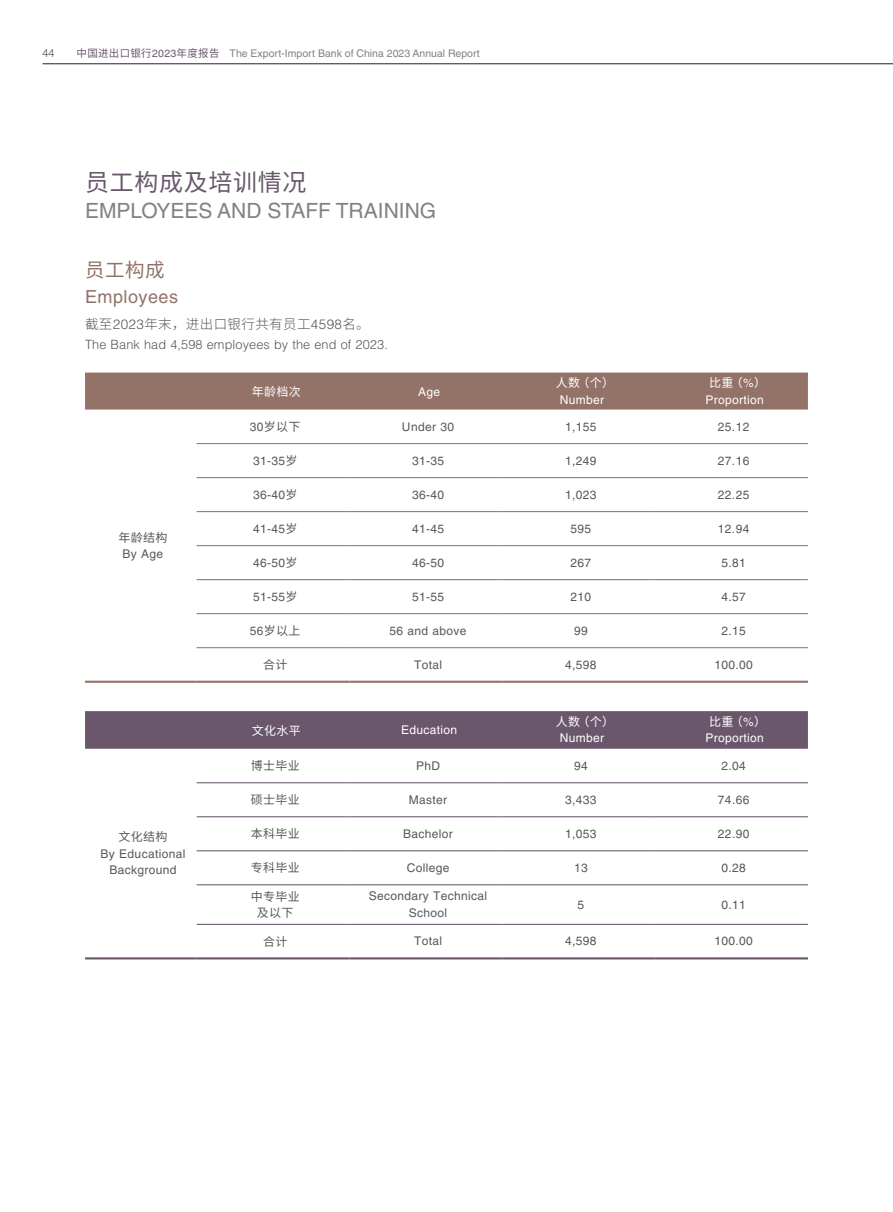
<style>
.page{position:relative;width:893px;height:1212px;background:#fff}
.page>*{position:absolute;margin:0;border:0;box-sizing:border-box;transform-origin:0 0}
.t1{font:24px "Source Han Sans CN";letter-spacing:.03em;color:#6a576c}
.t2{font:21px "Helvetica LT Std";color:#808285}
.t3{font:19.5px "Source Han Sans CN";color:#937268}
.t4{font:18px "Helvetica LT Std";letter-spacing:.03em;color:#937268}
.t5{font:300 13.5px "Source Han Sans CN";letter-spacing:.03em;color:#57585a}
.t6{font:300 12.75px "Helvetica LT Std";letter-spacing:.01em;color:#57585a}
.t7{font:12px/16.5px "Helvetica LT Std";letter-spacing:.03em;color:#57585a;text-align:center}
.t8{font:12px/16.5px "Source Han Sans CN";letter-spacing:.03em;color:#57585a;text-align:center}
.t9{font:12px "Helvetica LT Std";letter-spacing:.03em;color:#fff}
.t10{font:12px "Source Han Sans CN";letter-spacing:.03em;color:#fff}
.t11{font:300 12px "Myriad Pro";color:#231f20}
.t12{font:10.5px "Helvetica LT Std";color:#808285}
.s1{font-family:"Source Han Sans CN";color:#6a576c}
.s2{color:#6a576c}
.s3{font-family:"Helvetica LT Std"}
.s4{font-family:"Source Han Sans CN"}
</style>
<div class="page">
<hr style="left:43px;top:64px;width:850px;height:1px;background:#231f20">
<div style="left:85px;top:372px;width:723px;height:37px;background:#937268"></div>
<hr style="left:85px;top:681px;width:112px;height:2px;background:#937268">
<hr style="left:197px;top:443px;width:152px;height:1px;background:#937268">
<hr style="left:349px;top:443px;width:153px;height:1px;background:#937268">
<hr style="left:502px;top:443px;width:153px;height:1px;background:#937268">
<hr style="left:655px;top:443px;width:153px;height:1px;background:#937268">
<hr style="left:197px;top:477px;width:152px;height:1px;background:#937268">
<hr style="left:349px;top:477px;width:153px;height:1px;background:#937268">
<hr style="left:502px;top:477px;width:153px;height:1px;background:#937268">
<hr style="left:655px;top:477px;width:153px;height:1px;background:#937268">
<hr style="left:197px;top:511px;width:152px;height:1px;background:#937268">
<hr style="left:349px;top:511px;width:153px;height:1px;background:#937268">
<hr style="left:502px;top:511px;width:153px;height:1px;background:#937268">
<hr style="left:655px;top:511px;width:153px;height:1px;background:#937268">
<hr style="left:197px;top:545px;width:152px;height:1px;background:#937268">
<hr style="left:349px;top:545px;width:153px;height:1px;background:#937268">
<hr style="left:502px;top:545px;width:153px;height:1px;background:#937268">
<hr style="left:655px;top:545px;width:153px;height:1px;background:#937268">
<hr style="left:197px;top:579px;width:152px;height:1px;background:#937268">
<hr style="left:349px;top:579px;width:153px;height:1px;background:#937268">
<hr style="left:502px;top:579px;width:153px;height:1px;background:#937268">
<hr style="left:655px;top:579px;width:153px;height:1px;background:#937268">
<hr style="left:197px;top:613px;width:152px;height:1px;background:#937268">
<hr style="left:349px;top:613px;width:153px;height:1px;background:#937268">
<hr style="left:502px;top:613px;width:153px;height:1px;background:#937268">
<hr style="left:655px;top:613px;width:153px;height:1px;background:#937268">
<hr style="left:197px;top:647px;width:152px;height:1px;background:#937268">
<hr style="left:349px;top:647px;width:153px;height:1px;background:#937268">
<hr style="left:502px;top:647px;width:153px;height:1px;background:#937268">
<hr style="left:655px;top:647px;width:153px;height:1px;background:#937268">
<hr style="left:197px;top:681px;width:152px;height:2px;background:#937268">
<hr style="left:349px;top:681px;width:153px;height:2px;background:#937268">
<hr style="left:502px;top:681px;width:153px;height:2px;background:#937268">
<hr style="left:655px;top:681px;width:153px;height:2px;background:#937268">
<div style="left:85px;top:711px;width:723px;height:38px;background:#6a576c"></div>
<hr style="left:197px;top:782px;width:152px;height:1px;background:#6a576c">
<hr style="left:349px;top:782px;width:153px;height:1px;background:#6a576c">
<hr style="left:502px;top:782px;width:153px;height:1px;background:#6a576c">
<hr style="left:655px;top:782px;width:153px;height:1px;background:#6a576c">
<hr style="left:197px;top:816px;width:152px;height:1px;background:#6a576c">
<hr style="left:349px;top:816px;width:153px;height:1px;background:#6a576c">
<hr style="left:502px;top:816px;width:153px;height:1px;background:#6a576c">
<hr style="left:655px;top:816px;width:153px;height:1px;background:#6a576c">
<hr style="left:197px;top:850px;width:152px;height:1px;background:#6a576c">
<hr style="left:349px;top:850px;width:153px;height:1px;background:#6a576c">
<hr style="left:502px;top:850px;width:153px;height:1px;background:#6a576c">
<hr style="left:655px;top:850px;width:153px;height:1px;background:#6a576c">
<hr style="left:197px;top:884px;width:152px;height:1px;background:#6a576c">
<hr style="left:349px;top:884px;width:153px;height:1px;background:#6a576c">
<hr style="left:502px;top:884px;width:153px;height:1px;background:#6a576c">
<hr style="left:655px;top:884px;width:153px;height:1px;background:#6a576c">
<hr style="left:197px;top:924px;width:152px;height:1px;background:#6a576c">
<hr style="left:349px;top:924px;width:153px;height:1px;background:#6a576c">
<hr style="left:502px;top:924px;width:153px;height:1px;background:#6a576c">
<hr style="left:655px;top:924px;width:153px;height:1px;background:#6a576c">
<hr style="left:197px;top:957px;width:152px;height:2px;background:#6a576c">
<hr style="left:349px;top:957px;width:153px;height:2px;background:#6a576c">
<hr style="left:502px;top:957px;width:153px;height:2px;background:#6a576c">
<hr style="left:655px;top:957px;width:153px;height:2px;background:#6a576c">
<hr style="left:85px;top:957px;width:112px;height:2px;background:#6a576c">
<p class="t11" style="left:43px;top:47px;width:13px">44</p>
<p class="t12" style="left:77px;top:47px;width:405px"><span class="s1">中国进出口银行</span><span class="s2">2023</span><span class="s1">年度报告</span> The Export-Import Bank of China 2023 Annual Report</p>
<h1 class="t1" style="left:85px;top:169px;width:223px">员工构成及培训情况</h1>
<h2 class="t2" style="left:85px;top:198px;width:353px">EMPLOYEES AND STAFF TRAINING</h2>
<h3 class="t3" style="left:85px;top:259px;width:81px">员工构成</h3>
<h3 class="t4" style="left:85px;top:286px;width:95px">Employees</h3>
<p class="t5" style="left:85px;top:317px;width:286px">截至<span class="s3">2023</span>年末，进出口银行共有员工<span class="s3">4598</span>名。</p>
<p class="t6" style="left:85px;top:336px;width:304px">The Bank had 4,598 employees by the end of 2023.</p>
<p class="t10" style="left:252px;top:384px;width:51px">年龄档次</p>
<p class="t9" style="left:418px;top:384px;width:24px">Age</p>
<p class="t10" style="left:556px;top:376px;width:60px">人数（个）</p>
<p class="t9" style="left:560px;top:393px;width:46px">Number</p>
<p class="t10" style="left:709px;top:376px;width:58px">比重（<span class="s3">%</span>）</p>
<p class="t9" style="left:705px;top:393px;width:60px">Proportion</p>
<p class="t8" style="left:118px;top:529px;width:51px">年龄结构</p>
<p class="t7" style="left:123px;top:546px;width:42px">By Age</p>
<p class="t8" style="left:118px;top:829px;width:51px">文化结构</p>
<p class="t7" style="left:101px;top:845px;width:86px">By Educational<br>Background</p>
<p class="t8" style="left:250px;top:419px;width:52px"><span class="s3">30</span>岁以下</p>
<p class="t7" style="left:402px;top:418px;width:54px">Under 30</p>
<p class="t7" style="left:565px;top:418px;width:33px">1,155</p>
<p class="t7" style="left:718px;top:418px;width:33px">25.12</p>
<p class="t7" style="left:253px;top:453px;width:46px">31-35<span class="s4">岁</span></p>
<p class="t7" style="left:412px;top:452px;width:34px">31-35</p>
<p class="t7" style="left:565px;top:452px;width:33px">1,249</p>
<p class="t7" style="left:718px;top:452px;width:33px">27.16</p>
<p class="t7" style="left:253px;top:487px;width:46px">36-40<span class="s4">岁</span></p>
<p class="t7" style="left:412px;top:486px;width:34px">36-40</p>
<p class="t7" style="left:565px;top:486px;width:33px">1,023</p>
<p class="t7" style="left:718px;top:486px;width:33px">22.25</p>
<p class="t7" style="left:253px;top:521px;width:46px">41-45<span class="s4">岁</span></p>
<p class="t7" style="left:412px;top:520px;width:34px">41-45</p>
<p class="t7" style="left:570px;top:520px;width:22px">595</p>
<p class="t7" style="left:718px;top:520px;width:33px">12.94</p>
<p class="t7" style="left:253px;top:555px;width:46px">46-50<span class="s4">岁</span></p>
<p class="t7" style="left:412px;top:554px;width:34px">46-50</p>
<p class="t7" style="left:570px;top:554px;width:22px">267</p>
<p class="t7" style="left:721px;top:554px;width:26px">5.81</p>
<p class="t7" style="left:253px;top:589px;width:46px">51-55<span class="s4">岁</span></p>
<p class="t7" style="left:412px;top:588px;width:34px">51-55</p>
<p class="t7" style="left:570px;top:588px;width:22px">210</p>
<p class="t7" style="left:721px;top:588px;width:26px">4.57</p>
<p class="t8" style="left:250px;top:623px;width:52px"><span class="s3">56</span>岁以上</p>
<p class="t7" style="left:389px;top:622px;width:79px">56 and above</p>
<p class="t7" style="left:574px;top:622px;width:15px">99</p>
<p class="t7" style="left:721px;top:622px;width:26px">2.15</p>
<p class="t8" style="left:263px;top:657px;width:26px">合计</p>
<p class="t7" style="left:414px;top:656px;width:30px">Total</p>
<p class="t7" style="left:565px;top:656px;width:33px">4,598</p>
<p class="t7" style="left:714px;top:656px;width:40px">100.00</p>
<p class="t10" style="left:252px;top:723px;width:51px">文化水平</p>
<p class="t9" style="left:401px;top:723px;width:58px">Education</p>
<p class="t10" style="left:556px;top:715px;width:60px">人数（个）</p>
<p class="t9" style="left:560px;top:731px;width:46px">Number</p>
<p class="t10" style="left:709px;top:715px;width:58px">比重（<span class="s3">%</span>）</p>
<p class="t9" style="left:705px;top:731px;width:60px">Proportion</p>
<p class="t8" style="left:251px;top:758px;width:51px">博士毕业</p>
<p class="t7" style="left:416px;top:757px;width:26px">PhD</p>
<p class="t7" style="left:574px;top:757px;width:15px">94</p>
<p class="t7" style="left:721px;top:757px;width:26px">2.04</p>
<p class="t8" style="left:251px;top:792px;width:51px">硕士毕业</p>
<p class="t7" style="left:409px;top:791px;width:40px">Master</p>
<p class="t7" style="left:565px;top:791px;width:33px">3,433</p>
<p class="t7" style="left:718px;top:791px;width:33px">74.66</p>
<p class="t8" style="left:251px;top:826px;width:51px">本科毕业</p>
<p class="t7" style="left:403px;top:825px;width:51px">Bachelor</p>
<p class="t7" style="left:565px;top:825px;width:33px">1,053</p>
<p class="t7" style="left:718px;top:825px;width:33px">22.90</p>
<p class="t8" style="left:251px;top:860px;width:51px">专科毕业</p>
<p class="t7" style="left:407px;top:859px;width:44px">College</p>
<p class="t7" style="left:574px;top:859px;width:15px">13</p>
<p class="t7" style="left:721px;top:859px;width:26px">0.28</p>
<p class="t8" style="left:251px;top:888px;width:51px">中专毕业及以下</p>
<p class="t7" style="left:369px;top:888px;width:120px">Secondary Technical<br>School</p>
<p class="t7" style="left:577px;top:896px;width:8px">5</p>
<p class="t7" style="left:721px;top:896px;width:26px">0.11</p>
<p class="t8" style="left:263px;top:933px;width:26px">合计</p>
<p class="t7" style="left:414px;top:933px;width:30px">Total</p>
<p class="t7" style="left:565px;top:933px;width:33px">4,598</p>
<p class="t7" style="left:714px;top:933px;width:40px">100.00</p>
</div>
